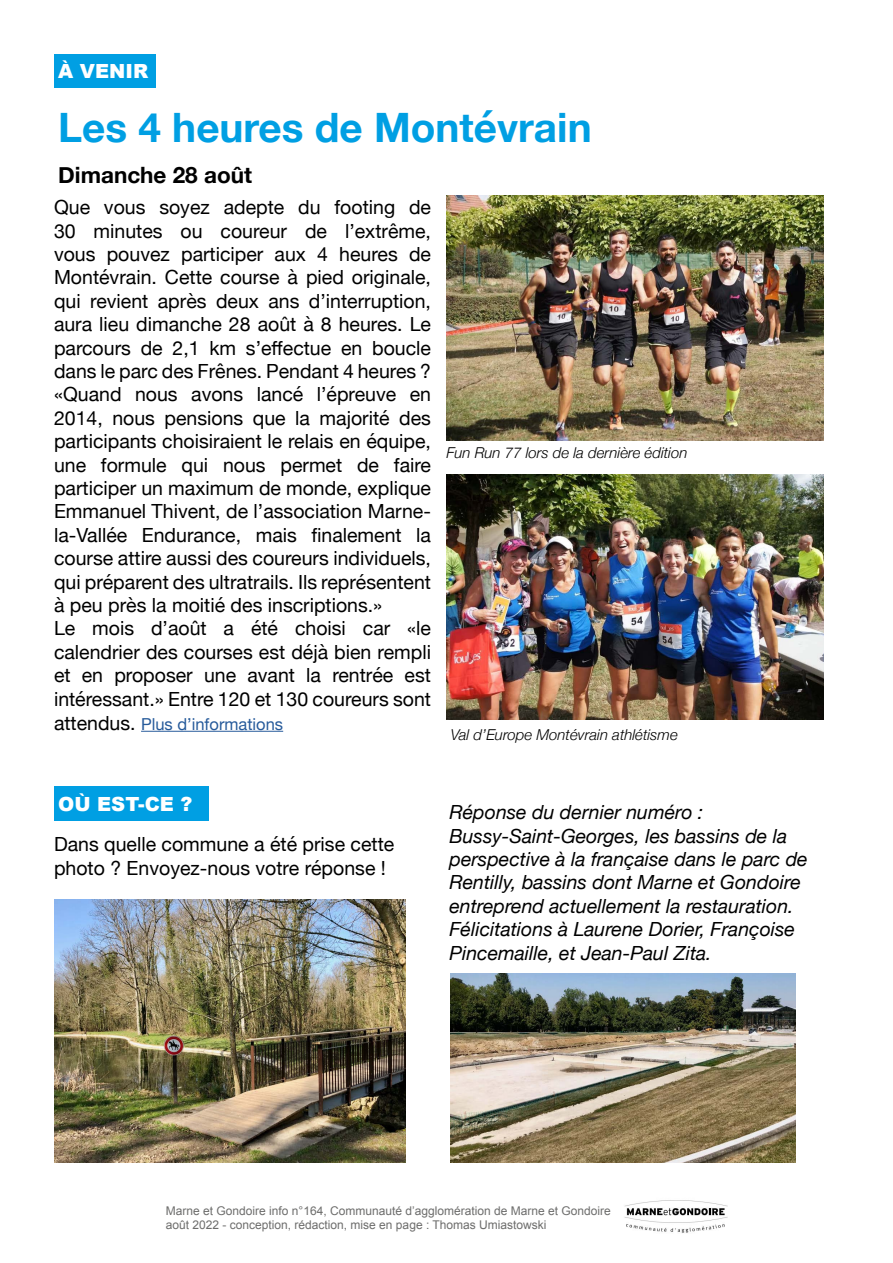
<style>
.page{position:relative;width:893px;height:1263px;background:#fff}
.page>*{position:absolute;margin:0;border:0;box-sizing:border-box;transform-origin:0 0}
.t1{font:700 40.5px "Helvetica Neue";color:#009fe3}
.t2{font:700 22.5px "Helvetica Neue";color:#000}
.t3{font:19.5px/23.4px "Helvetica Neue";color:#000}
.t4{font:italic 19.5px/23.4px "Helvetica Neue";color:#000}
.t5{font:900 19.5px "Arial";color:#fff}
.t6{font:16.5px "Helvetica Neue";color:#275b9b}
.t7{font:italic 300 15px "Helvetica Neue";color:#000}
.t8{font:12px/14.4px "Arial";color:#6d6d6c}
.s1{font-size:19.5px;color:#000}
</style>
<div class="page">
<div style="left:54px;top:787px;width:154px;height:34px;background:#009fe3"></div>
<img style="left:451px;top:974px;width:344px;height:188px">
<img style="left:624px;top:1200px;width:104px;height:33px">
<img style="left:54px;top:899px;width:351px;height:263px">
<div style="left:54px;top:54px;width:102px;height:33px;background:#009fe3"></div>
<hr style="left:141px;top:731px;width:142px;height:1px;background:#275b9b">
<img style="left:446px;top:474px;width:377px;height:246px">
<img style="left:446px;top:196px;width:377px;height:245px">
<p class="t5" style="left:58px;top:56px;width:91px">À VENIR</p>
<h1 class="t1" style="left:58px;top:96px;width:535px">Les 4 heures de Montévrain</h1>
<p class="t2" style="left:58px;top:157px;width:195px">Dimanche 28 août</p>
<p class="t3" style="left:54px;top:197px;width:379px">Que vous soyez adepte du footing de 30 minutes ou coureur de l’extrême, vous pouvez participer aux 4 heures de Montévrain. Cette course à pied originale, qui revient après deux ans d’interruption, aura lieu dimanche 28 août à 8 heures. Le parcours de 2,1 km s’effectue en boucle dans le parc des Frênes. Pendant 4 heures ? «Quand nous avons lancé l’épreuve en 2014, nous pensions que la majorité des participants choisiraient le relais en équipe, une formule qui nous permet de faire participer un maximum de monde, explique Emmanuel Thivent, de l’association Marne&shy;la-Vallée Endurance, mais finalement la course attire aussi des coureurs individuels, qui préparent des ultratrails. Ils représentent à peu près la moitié des inscriptions.»<br>Le mois d’août a été choisi car «le calendrier des courses est déjà bien rempli et en proposer une avant la rentrée est intéressant.» Entre 120 et 130 coureurs sont</p>
<p class="t6" style="left:54px;top:712px;width:231px"><span class="s1">attendus.</span> Plus d’informations</p>
<p class="t7" style="left:446px;top:441px;width:242px">Fun Run 77 lors de la dernière édition</p>
<p class="t7" style="left:451px;top:723px;width:229px">Val d’Europe Montévrain athlétisme</p>
<p class="t5" style="left:58px;top:790px;width:136px">OÙ EST-CE ?</p>
<p class="t3" style="left:54px;top:834px;width:342px">Dans quelle commune a été prise cette photo ? Envoyez-nous votre réponse !</p>
<p class="t4" style="left:449px;top:802px;width:360px">Réponse du dernier numéro :<br>Bussy-Saint-Georges, les bassins de la perspective à la française dans le parc de Rentilly, bassins dont Marne et Gondoire entreprend actuellement la restauration.<br>Félicitations à Laurene Dorier, Françoise Pincemaille, et Jean-Paul Zita.</p>
<p class="t8" style="left:166px;top:1203px;width:447px">Marne et Gondoire info n°164, Communauté d’agglomération de Marne et Gondoire août 2022 - conception, rédaction, mise en page : Thomas Umiastowski</p>
</div>
